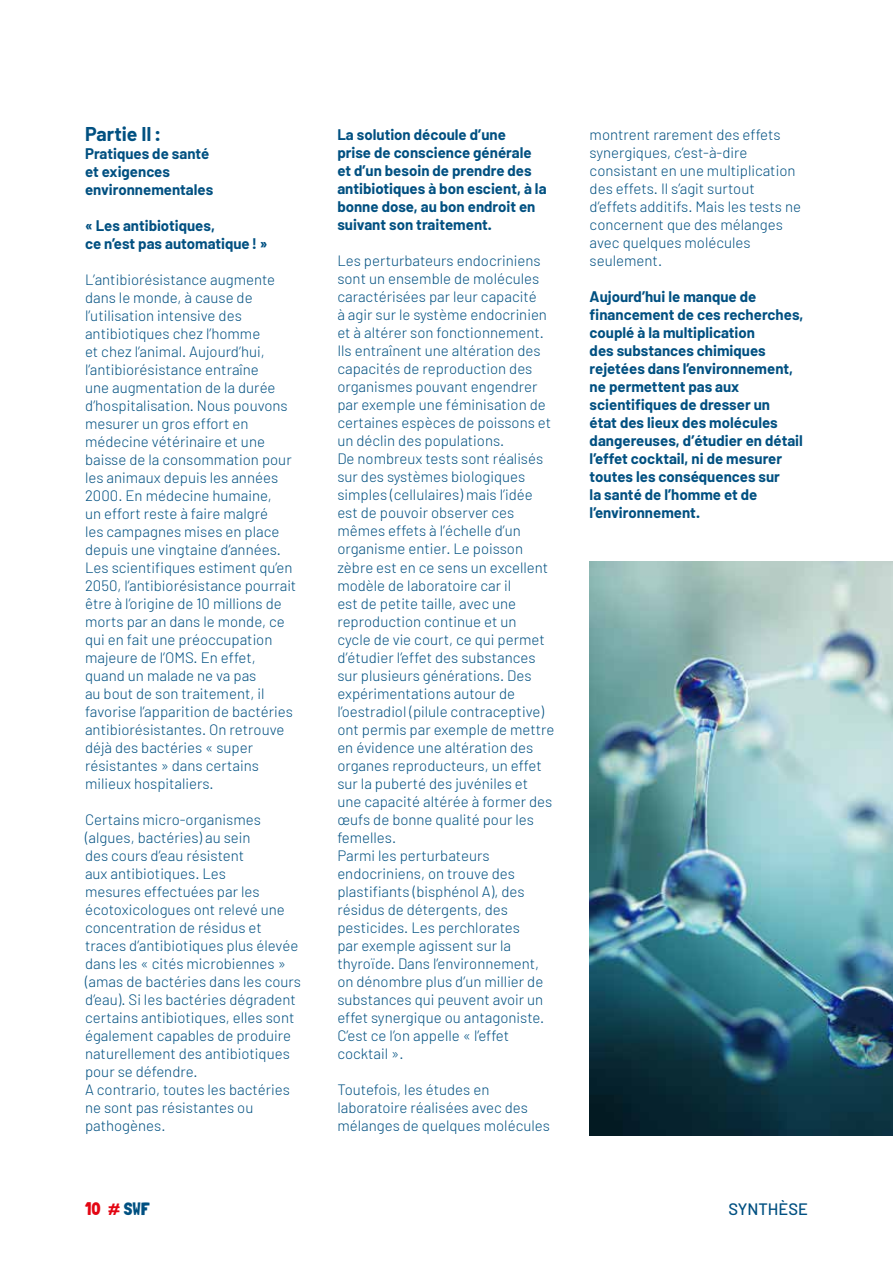
<style>
.page{position:relative;width:893px;height:1263px;background:#fff}
.page>*{position:absolute;margin:0;border:0;box-sizing:border-box;transform-origin:0 0}
.t1{font:700 19.5px "Barlow";color:#005081}
.t2{font:18px "Londrina Solid";color:#e30613}
.t3{font:500 16.5px "Barlow";color:#005081}
.t4{font:300 15px/18px "Barlow";color:#005081}
.t5{font:700 15px/18px "Barlow";color:#005081}
.s1{color:#005081}
</style>
<div class="page">
<img style="left:590px;top:561px;width:303px;height:574px">
<h1 class="t1" style="left:85px;top:122px;width:78px">Partie II:</h1>
<p class="t5" style="left:85px;top:144px;width:130px">Pratiques de santé et exigences environnementales</p>
<p class="t5" style="left:85px;top:216px;width:184px">« Les antibiotiques,<br>ce n’est pas automatique! »</p>
<p class="t4" style="left:85px;top:270px;width:213px">L’antibiorésistance augmente dans le monde, à cause de l’utilisation intensive des antibiotiques chez l’homme<br>et chez l’animal. Aujourd’hui, l’antibiorésistance entraîne<br>une augmentation de la durée d’hospitalisation. Nous pouvons mesurer un gros effort en médecine vétérinaire et une baisse de la consommation pour les animaux depuis les années<br>2000. En médecine humaine,<br>un effort reste à faire malgré<br>les campagnes mises en place depuis une vingtaine d’années.<br>Les scientifiques estiment qu’en<br>2050, l’antibiorésistance pourrait être à l’origine de 10 millions de morts par an dans le monde, ce qui en fait une préoccupation majeure de l’OMS. En effet, quand un malade ne va pas<br>au bout de son traitement, il favorise l’apparition de bactéries antibiorésistantes. On retrouve déjà des bactéries « super résistantes » dans certains milieux hospitaliers.</p>
<p class="t4" style="left:85px;top:810px;width:218px">Certains micro-organismes (algues, bactéries) au sein<br>des cours d’eau résistent<br>aux antibiotiques. Les<br>mesures effectuées par les écotoxicologues ont relevé une concentration de résidus et traces d’antibiotiques plus élevée dans les « cités microbiennes » (amas de bactéries dans les cours d’eau). Si les bactéries dégradent certains antibiotiques, elles sont également capables de produire naturellement des antibiotiques pour se défendre.<br>A contrario, toutes les bactéries ne sont pas résistantes ou pathogènes.</p>
<p class="t5" style="left:337px;top:126px;width:211px">La solution découle d’une<br>prise de conscience générale et d’un besoin de prendre des antibiotiques à bon escient, à la bonne dose, au bon endroit en suivant son traitement.</p>
<p class="t4" style="left:337px;top:252px;width:219px">Les perturbateurs endocriniens sont un ensemble de molécules caractérisées par leur capacité<br>à agir sur le système endocrinien et à altérer son fonctionnement.<br>Ils entraînent une altération des capacités de reproduction des organismes pouvant engendrer par exemple une féminisation de certaines espèces de poissons et un déclin des populations.<br>De nombreux tests sont réalisés sur des systèmes biologiques simples (cellulaires) mais l’idée est de pouvoir observer ces mêmes effets à l’échelle d’un organisme entier. Le poisson zèbre est en ce sens un excellent modèle de laboratoire car il<br>est de petite taille, avec une reproduction continue et un<br>cycle de vie court, ce qui permet d’étudier l’effet des substances sur plusieurs générations. Des expérimentations autour de l’oestradiol (pilule contraceptive) ont permis par exemple de mettre en évidence une altération des organes reproducteurs, un effet sur la puberté des juvéniles et une capacité altérée à former des œufs de bonne qualité pour les femelles.<br>Parmi les perturbateurs endocriniens, on trouve des plastifiants (bisphénol A), des résidus de détergents, des pesticides. Les perchlorates<br>par exemple agissent sur la thyroïde. Dans l’environnement, on dénombre plus d’un millier de substances qui peuvent avoir un effet synergique ou antagoniste.<br>C’est ce l’on appelle « l’effet cocktail ».</p>
<p class="t4" style="left:337px;top:1080px;width:214px">Toutefois, les études en laboratoire réalisées avec des mélanges de quelques molécules</p>
<p class="t4" style="left:590px;top:126px;width:213px">montrent rarement des effets synergiques, c’est-à-dire consistant en une multiplication des effets. Il s’agit surtout d’effets additifs. Mais les tests ne concernent que des mélanges avec quelques molécules seulement.</p>
<p class="t5" style="left:590px;top:288px;width:215px">Aujourd’hui le manque de financement de ces recherches, couplé à la multiplication<br>des substances chimiques rejetées dans l’environnement, ne permettent pas aux scientifiques de dresser un<br>état des lieux des molécules dangereuses, d’étudier en détail l’effet cocktail, ni de mesurer toutes les conséquences sur<br>la santé de l’homme et de l’environnement.</p>
<p class="t2" style="left:85px;top:1198px;width:66px">10 # <span class="s1">SWF</span></p>
<p class="t3" style="left:728px;top:1199px;width:81px">SYNTHÈSE</p>
</div>
